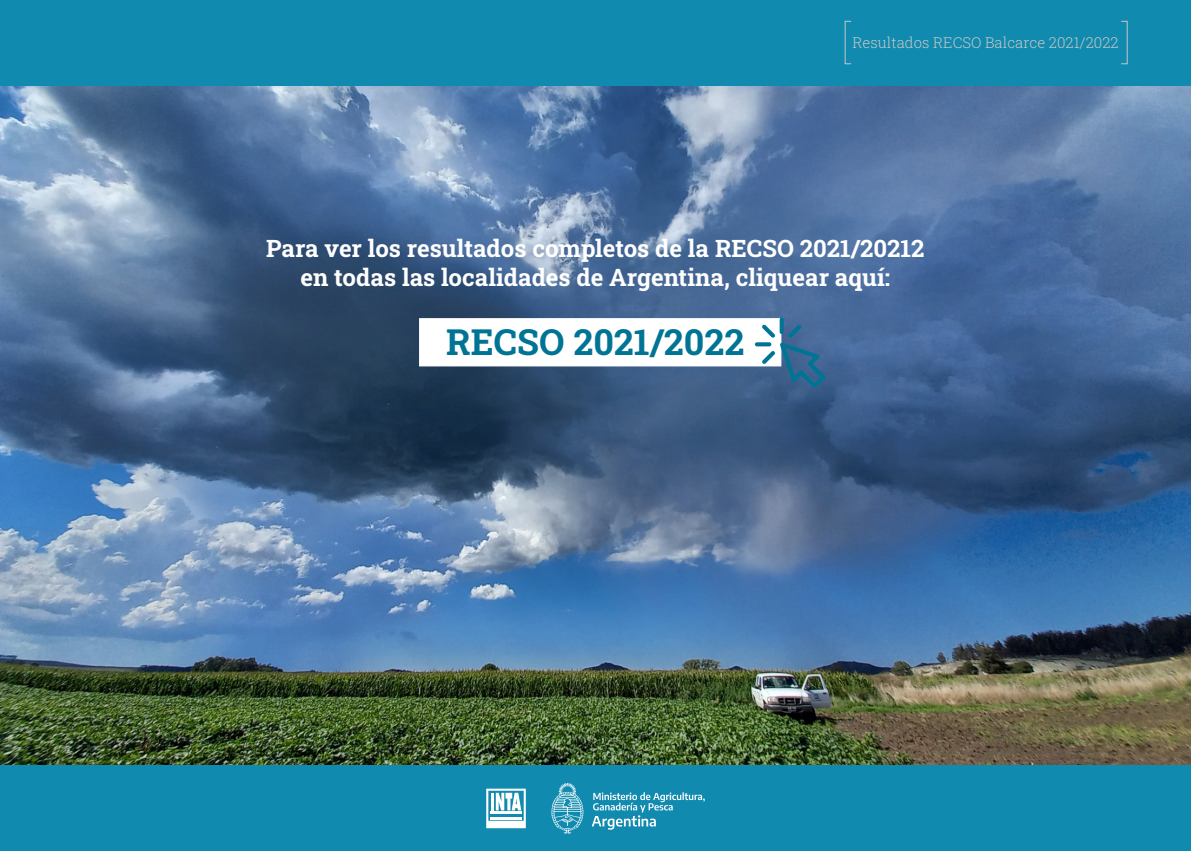
<style>
.page{position:relative;width:1191px;height:851px;background:#fff}
.page>*{position:absolute;margin:0;border:0;box-sizing:border-box;transform-origin:0 0}
.t1{font:700 36px "Roboto Slab";color:#007494}
.t2{font:700 24px/29.1px "Roboto Slab";color:#fff;text-align:center}
.t3{font:300 15px "Roboto Slab";color:#c6c6c6}
</style>
<div class="page">
<img style="left:0;top:85px;width:1191px;height:680px">
<div style="left:419px;top:318px;width:362px;height:48px;background:#fff;border:1px solid #fff"></div>
<svg style="left:779px;top:317px;width:4px;height:17px"></svg>
<svg style="left:762px;top:324px;width:63px;height:64px;background:#5280a3"></svg>
<svg style="left:755px;top:342px;width:16px;height:4px"></svg>
<div style="left:0;top:765px;width:1191px;height:85px;background:#108baf"></div>
<div style="left:0;top:0;width:1191px;height:85px;background:#108baf"></div>
<svg style="left:551px;top:783px;width:32px;height:50px"></svg>
<svg style="left:486px;top:788px;width:40px;height:40px"></svg>
<svg style="left:592px;top:792px;width:112px;height:37px"></svg>
<p class="t3" style="left:852px;top:32px;width:268px">Resultados RECSO Balcarce 2021/2022</p>
<p class="t2" style="left:266px;top:233px;width:660px">Para ver los resultados completos de la RECSO 2021/20212 en todas las localidades de Argentina, cliquear aquí:</p>
<h1 class="t1" style="left:446px;top:317px;width:300px">RECSO 2021/2022</h1>
</div>
